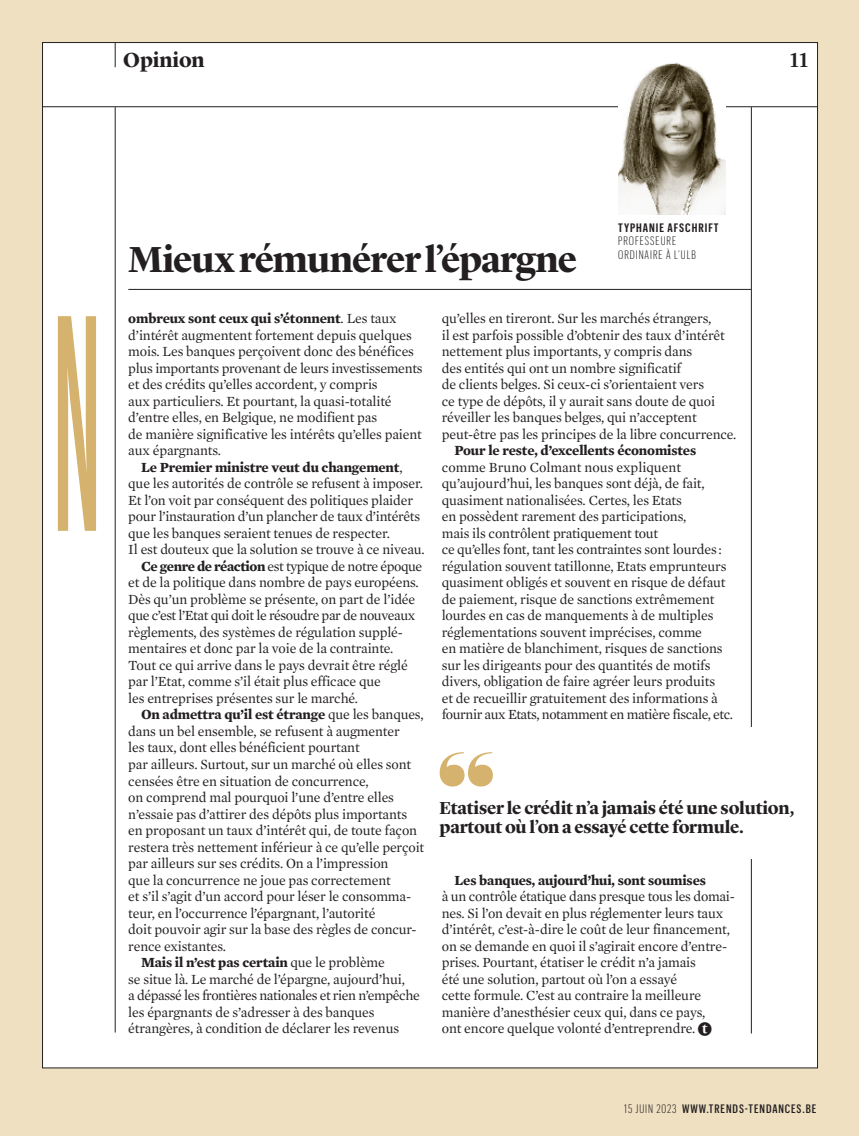
<style>
.page{position:relative;width:859px;height:1136px;background:#fff}
.page>*{position:absolute;margin:0;border:0;box-sizing:border-box;transform-origin:0 0}
.t1{font:300px "Graphik XXXX Cond";color:#d5b36e}
.t2{font:700 37.5px "Lyon Display";letter-spacing:-.03em;color:#231f20}
.t3{font:700 21px "Lyon Display";letter-spacing:-.005em;color:#231f20}
.t4{font:500 21px "Lyon Display";color:#231f20}
.t5{font:700 18px/19.5px "Lyon Display";letter-spacing:-.015em;color:#231f20}
.t6{font:14.25px/16.5px "Mercury Text G1";letter-spacing:-.01em;color:#231f20}
.t7{font:700 14.25px "Mercury Text G1";letter-spacing:-.01em;color:#231f20}
.t8{font:14.25px "Mercury Text G1";letter-spacing:-.03em;color:#231f20}
.t9{font:500 12px "Graphik X Cond";letter-spacing:.075em;color:#231f20}
.t10{font:300 12px/13.5px "Graphik X Cond";letter-spacing:.08em;color:#231f20}
.t11{font:600 12px "Graphik X Cond";letter-spacing:.08em;color:#231f20}
.s1{font-weight:700}
.s2{font-weight:400}
.s3{font-family:"Final Trends";font-size:13.5px}
.s4{font-weight:300}
</style>
<div class="page">
<div style="left:0;top:0;width:859px;height:1135px;background:#efe0c2"></div>
<div style="left:43px;top:43px;width:774px;height:1024px;background:#fff"></div>
<hr style="left:42px;top:106px;width:776px;height:1px;background:#231f20">
<svg style="left:115px;top:43px;width:1px;height:24px"></svg>
<hr style="left:115px;top:107px;width:1px;height:925px;background:#231f20">
<hr style="left:751px;top:107px;width:1px;height:926px;background:#231f20">
<hr style="left:128px;top:289px;width:623px;height:1px;background:#231f20">
<div style="left:440px;top:727px;width:358px;height:131px;background:#fff"></div>
<svg style="left:440px;top:752px;width:53px;height:34px"></svg>
<img style="left:618px;top:62px;width:107px;height:153px">
<h3 class="t3" style="left:123px;top:44px;width:83px">Opinion</h3>
<h3 class="t4" style="left:790px;top:44px;width:19px">11</h3>
<h1 class="t1" style="left:53px;top:265px;width:50px">N</h1>
<h2 class="t2" style="left:128px;top:231px;width:450px">Mieux rémunérer l’épargne</h2>
<p class="t11" style="left:618px;top:219px;width:102px">TYPHANIE AFSCHRIFT</p>
<p class="t10" style="left:618px;top:233px;width:79px">PROFESSEURE<br>ORDINAIRE À L’ULB</p>
<p class="t6" style="left:128px;top:309px;width:296px"><span class="s1">ombreux sont ceux qui s’étonnent</span>. Les taux d’intérêt augmentent fortement depuis quelques mois. Les banques perçoivent donc des bénéfices plus importants provenant de leurs investissements et des crédits qu’elles accordent, y compris<br>aux particuliers. Et pourtant, la quasi-totalité d’entre elles, en Belgique, ne modifient pas<br>de manière significative les intérêts qu’elles paient aux épargnants.</p>
<p class="t7" style="left:141px;top:456px;width:263px">Le Premier ministre veut du changement<span class="s2">,</span></p>
<p class="t6" style="left:128px;top:474px;width:296px">que les autorités de contrôle se refusent à imposer.</p>
<p class="t6" style="left:128px;top:491px;width:286px">Et l’on voit par conséquent des politiques plaider</p>
<p class="t6" style="left:128px;top:507px;width:293px">pour l’instauration d’un plancher de taux d’intérêts</p>
<p class="t6" style="left:128px;top:524px;width:263px">que les banques seraient tenues de respecter.</p>
<p class="t6" style="left:128px;top:540px;width:298px">Il est douteux que la solution se trouve à ce niveau.</p>
<p class="t8" style="left:141px;top:556px;width:283px"><span class="s1">Ce genre de réaction</span> est typique de notre époque</p>
<p class="t6" style="left:128px;top:573px;width:292px">et de la politique dans nombre de pays européens.</p>
<p class="t6" style="left:128px;top:590px;width:288px">Dès qu’un problème se présente, on part de l’idée</p>
<p class="t8" style="left:128px;top:605px;width:288px">que c’est l’Etat qui doit le résoudre par de nouveaux</p>
<p class="t6" style="left:128px;top:623px;width:276px">règlements, des systèmes de régulation supplé-</p>
<p class="t6" style="left:128px;top:639px;width:267px">mentaires et donc par la voie de la contrainte.</p>
<p class="t6" style="left:128px;top:656px;width:281px">Tout ce qui arrive dans le pays devrait être réglé</p>
<p class="t6" style="left:128px;top:672px;width:254px">par l’Etat, comme s’il était plus efficace que</p>
<p class="t6" style="left:128px;top:689px;width:231px">les entreprises présentes sur le marché.</p>
<p class="t7" style="left:141px;top:703px;width:284px">On admettra qu’il est étrange <span class="s2">que les banques,</span></p>
<p class="t6" style="left:128px;top:722px;width:273px">dans un bel ensemble, se refusent à augmenter</p>
<p class="t6" style="left:128px;top:738px;width:233px">les taux, dont elles bénéficient pourtant</p>
<p class="t6" style="left:128px;top:755px;width:284px">par ailleurs. Surtout, sur un marché où elles sont</p>
<p class="t6" style="left:128px;top:771px;width:242px">censées être en situation de concurrence,</p>
<p class="t6" style="left:128px;top:788px;width:267px">on comprend mal pourquoi l’une d’entre elles</p>
<p class="t6" style="left:128px;top:804px;width:280px">n’essaie pas d’attirer des dépôts plus importants</p>
<p class="t6" style="left:128px;top:821px;width:290px">en proposant un taux d’intérêt qui, de toute façon</p>
<p class="t6" style="left:128px;top:837px;width:297px">restera très nettement inférieur à ce qu’elle perçoit</p>
<p class="t6" style="left:128px;top:854px;width:262px">par ailleurs sur ses crédits. On a l’impression</p>
<p class="t6" style="left:128px;top:870px;width:264px">que la concurrence ne joue pas correctement</p>
<p class="t6" style="left:128px;top:887px;width:284px">et s’il s’agit d’un accord pour léser le consomma-</p>
<p class="t6" style="left:128px;top:903px;width:249px">teur, en l’occurrence l’épargnant, l’autorité</p>
<p class="t6" style="left:128px;top:920px;width:290px">doit pouvoir agir sur la base des règles de concur-</p>
<p class="t6" style="left:128px;top:936px;width:99px">rence existantes.</p>
<p class="t7" style="left:141px;top:951px;width:245px">Mais il n’est pas certain <span class="s2">que le problème</span></p>
<p class="t6" style="left:128px;top:969px;width:278px">se situe là. Le marché de l’épargne, aujourd’hui,</p>
<p class="t8" style="left:128px;top:985px;width:293px">a dépassé les frontières nationales et rien n’empêche</p>
<p class="t6" style="left:128px;top:1002px;width:248px">les épargnants de s’adresser à des banques</p>
<p class="t6" style="left:128px;top:1019px;width:272px">étrangères, à condition de déclarer les revenus</p>
<p class="t6" style="left:442px;top:309px;width:296px">qu’elles en tireront. Sur les marchés étrangers,<br>il est parfois possible d’obtenir des taux d’intérêt nettement plus importants, y compris dans<br>des entités qui ont un nombre significatif<br>de clients belges. Si ceux-ci s’orientaient vers<br>ce type de dépôts, il y aurait sans doute de quoi réveiller les banques belges, qui n’acceptent peut-être pas les principes de la libre concurrence.</p>
<p class="t7" style="left:454px;top:439px;width:243px">Pour le reste, d’excellents économistes</p>
<p class="t6" style="left:442px;top:458px;width:293px">comme Bruno Colmant nous expliquent qu’aujourd’hui, les banques sont déjà, de fait, quasiment nationalisées. Certes, les Etats<br>en possèdent rarement des participations,<br>mais ils contrôlent pratiquement tout<br>ce qu’elles font, tant les contraintes sont lourdes : régulation souvent tatillonne, Etats emprunteurs quasiment obligés et souvent en risque de défaut de paiement, risque de sanctions extrêmement lourdes en cas de manquements à de multiples réglementations souvent imprécises, comme<br>en matière de blanchiment, risques de sanctions sur les dirigeants pour des quantités de motifs divers, obligation de faire agréer leurs produits<br>et de recueillir gratuitement des informations à fournir aux Etats, notamment en matière fiscale, etc.</p>
<p class="t5" style="left:440px;top:796px;width:356px">Etatiser le crédit n’a jamais été une solution, partout où l’on a essayé cette formule.</p>
<p class="t7" style="left:454px;top:868px;width:253px">Les banques, aujourd’hui, sont soumises</p>
<p class="t6" style="left:442px;top:887px;width:292px">à un contrôle étatique dans presque tous les domai-- nes. Si l’on devait en plus réglementer leurs taux d’intérêt, c’est-à-dire le coût de leur financement, on se demande en quoi il s’agirait encore d’entre&shy;prises. Pourtant, étatiser le crédit n’a jamais<br>été une solution, partout où l’on a essayé<br>cette formule. C’est au contraire la meilleure manière d’anesthésier ceux qui, dans ce pays,<br>ont encore quelque volonté d’entreprendre. <span class="s3">z</span></p>
<p class="t9" style="left:624px;top:1099px;width:194px"><span class="s4">15 JUIN 2023</span> WWW.TRENDS-TENDANCES.BE</p>
</div>
